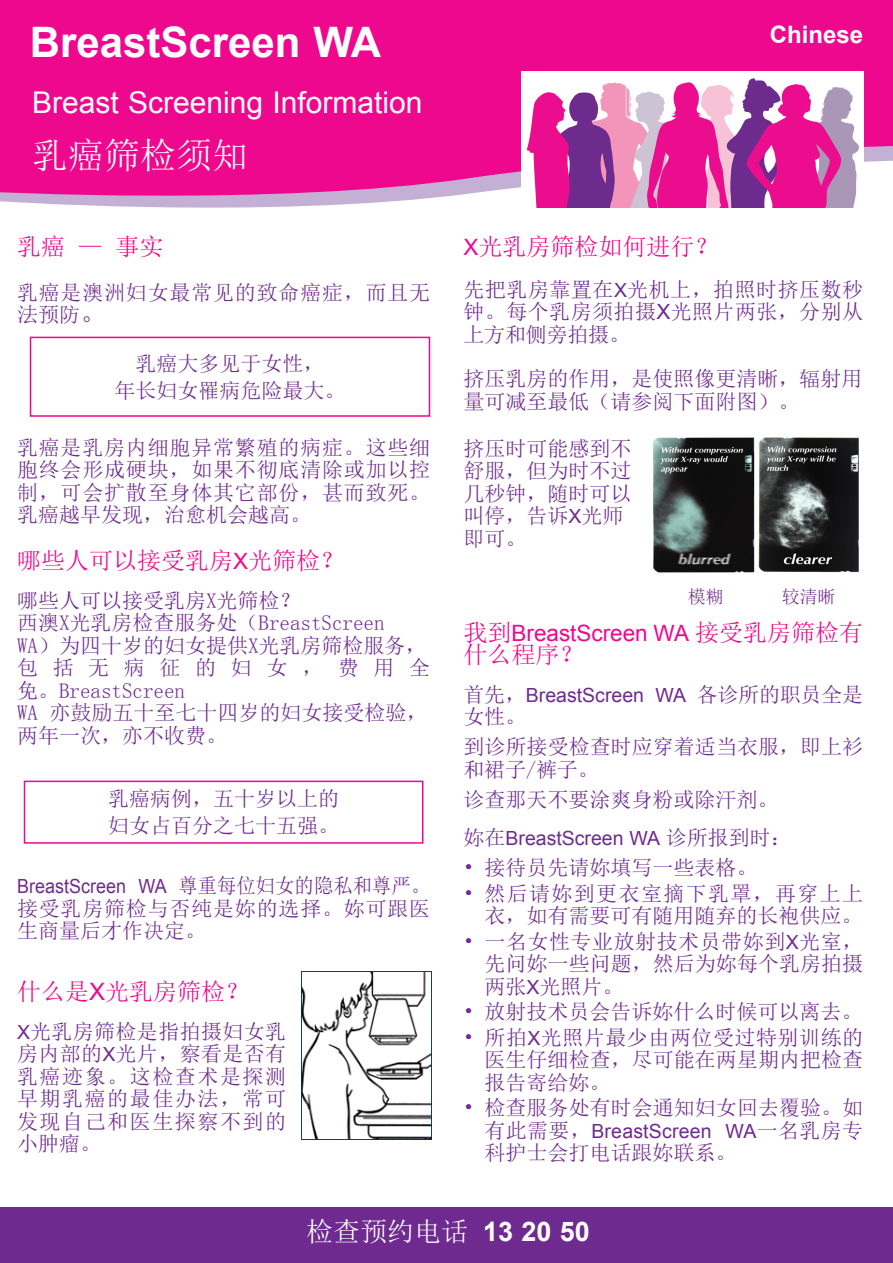
<style>
.page{position:relative;width:893px;height:1263px;background:#fff}
.page>*{position:absolute;margin:0;border:0;box-sizing:border-box;transform-origin:0 0}
.t1{font:700 42px "Arial";color:#fff}
.t2{font:36px "Sim Sun";color:#fff}
.t3{font:30px "Arial";color:#fff}
.t4{font:27px "Sim Sun";color:#fff}
.t5{font:24px "Sim Sun";color:#ed088d}
.t6{font:700 24px "Arial";color:#fff}
.t7{font:22.5px "Arial";color:#ed088d}
.t8{font:21px/22.5px "Sim Sun";color:#6e2a8e;text-align:justify}
.t9{font:21px/22.5px "Sim Sun";letter-spacing:.04em;color:#6e2a8e}
.t10{font:21px/22.5px "Sim Sun";letter-spacing:.03em;color:#6e2a8e;text-align:right}
.t11{font:19.5px "Arial";color:#6e2a8e}
.t12{font:19.5px "Arial";color:#6e2a8e;scale:.92 1}
.t13{font:18px "Sim Sun";color:#6e2a8e}
.s1{font-size:27px}
.s2{font-family:"Arial";font-size:22.5px}
.s3{font-family:"Sim Sun";font-size:21px}
.s4{font-family:"Arial"}
.s5{font-family:"Arial";font-size:19.5px}
.s6{font-family:"Sim Sun";font-size:24px}
.s7{font-family:"Arial";font-weight:700}
</style>
<div class="page">
<div style="left:0;top:1207px;width:893px;height:56px;background:#6e2a8e"></div>
<svg style="left:0;top:0;width:893px;height:207px;background:#eb1793"></svg>
<div style="left:521px;top:71px;width:342px;height:137px;background:#fff"></div>
<svg style="left:526px;top:78px;width:333px;height:130px"></svg>
<div style="left:30px;top:337px;width:400px;height:80px;border:2px solid #ed088d"></div>
<div style="left:24px;top:781px;width:399px;height:63px;border:2px solid #ed088d"></div>
<img style="left:653px;top:437px;width:206px;height:136px">
<img style="left:301px;top:971px;width:130px;height:168px">
<p class="t1" style="left:30px;top:14px;width:353px">BreastScreen WA</p>
<p class="t6" style="left:770px;top:19px;width:95px">Chinese</p>
<h1 class="t3" style="left:32px;top:83px;width:392px">Breast Screening Information</h1>
<h1 class="t2" style="left:32px;top:137px;width:218px">乳癌筛检须知</h1>
<p class="t5" style="left:17px;top:235px;width:148px">乳癌 — 事实</p>
<p class="t9" style="left:17px;top:281px;width:415px">乳癌是澳洲妇女最常见的致命癌症，而且无法预防<span class="s1">。</span></p>
<p class="t8" style="left:135px;top:352px;width:190px">乳癌大多见于女性，</p>
<p class="t8" style="left:114px;top:379px;width:232px">年长妇女罹病危险最大。</p>
<p class="t8" style="left:17px;top:436px;width:415px">乳癌是乳房内细胞异常繁殖的病症。这些细胞终会形成硬块，如果不彻底清除或加以控制，可会扩散至身体其它部份，甚而致死。乳癌越早发现，治愈机会越高。</p>
<p class="t5" style="left:17px;top:549px;width:329px">哪些人可以接受乳房<span class="s2">X</span>光筛检？</p>
<p class="t8" style="left:17px;top:589px;width:285px">哪些人可以接受乳房X光筛检？</p>
<p class="t8" style="left:17px;top:612px;width:369px">西澳X光乳房检查服务处（BreastScreen</p>
<p class="t8" style="left:17px;top:634px;width:411px">WA）为四十岁的妇女提供X光乳房筛检服务，</p>
<p class="t8" style="left:17px;top:657px;width:415px">包括无病征的妇女，费用全免。BreastScreen</p>
<p class="t8" style="left:17px;top:702px;width:412px">WA 亦鼓励五十至七十四岁的妇女接受检验，</p>
<p class="t8" style="left:17px;top:724px;width:211px">两年一次，亦不收费。</p>
<p class="t8" style="left:108px;top:787px;width:233px">乳癌病例，五十岁以上的</p>
<p class="t8" style="left:108px;top:814px;width:233px">妇女占百分之七十五强。</p>
<p class="t12" style="left:17px;top:874px;width:451px">BreastScreen WA <span class="s3">尊重每位妇女的隐私和尊严。</span></p>
<p class="t9" style="left:17px;top:897px;width:415px">接受乳房筛检与否纯是妳的选择。妳可跟医生商量后才作决定。</p>
<p class="t5" style="left:17px;top:980px;width:234px">什么是<span class="s4">X</span>光乳房筛检？</p>
<p class="t8" style="left:17px;top:1020px;width:271px"><span class="s5">X</span>光乳房筛检是指拍摄妇女乳房内部的<span class="s5">X</span>光片，察看是否有乳癌迹象。这检查术是探测早期乳癌的最佳办法，常可发现自己和医生探察不到的小肿瘤。</p>
<p class="t5" style="left:463px;top:235px;width:257px"><span class="s2">X</span>光乳房筛检如何进行？</p>
<p class="t8" style="left:463px;top:278px;width:401px">先把乳房靠置在<span class="s5">X</span>光机上，拍照时挤压数秒钟。每个乳房须拍摄<span class="s4">X</span>光照片两张，分别从上方和侧旁拍摄。</p>
<p class="t8" style="left:463px;top:368px;width:401px">挤压乳房的作用，是使照像更清晰，辐射用量可减至最低（请参阅下面附图）。</p>
<p class="t8" style="left:463px;top:437px;width:169px;text-align:left">挤压时可能感到不舒服，但为时不过几秒钟，随时可以叫停，告诉<span class="s5">X</span>光师即可。</p>
<p class="t13" style="left:688px;top:588px;width:37px">模糊</p>
<p class="t13" style="left:782px;top:588px;width:55px">较清晰</p>
<p class="t7" style="left:463px;top:618px;width:401px"><span class="s6">我到</span>BreastScreen WA <span class="s6">接受乳房筛检有</span></p>
<p class="t5" style="left:463px;top:642px;width:121px">什么程序？</p>
<p class="t11" style="left:463px;top:682px;width:401px"><span class="s3">首先，</span>BreastScreen WA <span class="s3">各诊所的职员全是</span></p>
<p class="t8" style="left:463px;top:705px;width:64px">女性。</p>
<p class="t8" style="left:463px;top:735px;width:401px">到诊所接受检查时应穿着适当衣服，即上衫和裙子/裤子。</p>
<p class="t8" style="left:463px;top:788px;width:317px">诊查那天不要涂爽身粉或除汗剂。</p>
<p class="t11" style="left:463px;top:825px;width:330px"><span class="s3">妳在</span>BreastScreen WA <span class="s3">诊所报到时：</span></p>
<p class="t8" style="left:463px;top:856px;width:295px">• 接待员先请妳填写一些表格。</p>
<p class="t10" style="left:463px;top:882px;width:401px">• 然后请妳到更衣室摘下乳罩，再穿上上衣，如有需要可有随用随弃的长袍供应。</p>
<p class="t8" style="left:484px;top:930px;width:380px;text-indent:-21px">• 一名女性专业放射技术员带妳到<span class="s5">X</span>光室，先问妳一些问题，然后为妳每个乳房拍摄两张<span class="s5">X</span>光照片。</p>
<p class="t8" style="left:463px;top:1000px;width:401px">• 放射技术员会告诉妳什么时候可以离去。</p>
<p class="t8" style="left:484px;top:1026px;width:380px;text-indent:-21px">• 所拍<span class="s5">X</span>光照片最少由两位受过特别训练的医生仔细检查，尽可能在两星期内把检查报告寄给妳。</p>
<p class="t8" style="left:463px;top:1096px;width:401px">• 检查服务处有时会通知妇女回去覆验。如</p>
<p class="t11" style="left:484px;top:1118px;width:380px"><span class="s3">有此需要，</span>BreastScreen WA<span class="s3">一名乳房专</span></p>
<p class="t8" style="left:484px;top:1141px;width:253px">科护士会打电话跟妳联系。</p>
<p class="t4" style="left:306px;top:1218px;width:285px">检查预约电话 <span class="s7">13 20 50</span></p>
</div>
